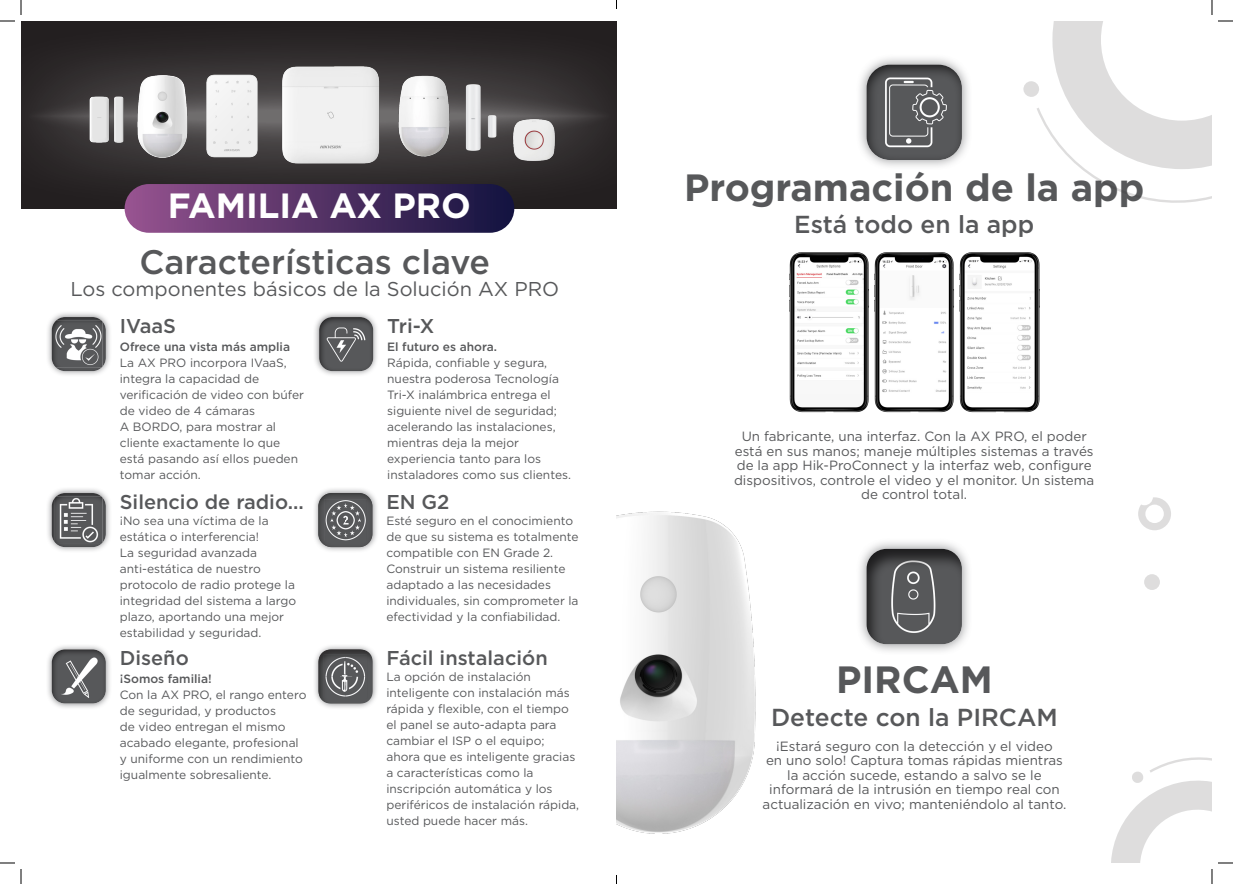
<style>
.page{position:relative;width:1233px;height:884px;background:#fff}
.page>*{position:absolute;margin:0;border:0;box-sizing:border-box;transform-origin:0 0}
.t1{font:700 38px "Gotham";color:#57585a}
.t2{font:700 35px "Gotham";color:#fff}
.t3{font:500 34px "Gotham";color:#57585a}
.t4{font:500 24.6px "Gotham";color:#57585a}
.t5{font:500 20px "Gotham";color:#57585a}
.t6{font:20px "Gotham";color:#57585a}
.t7{font:13.4px/14.5px "Gotham";color:#57585a;text-align:center}
.t8{font:12px/16px "Gotham";color:#57585a}
.t9{font:500 12px "Gotham";color:#57585a}
</style>
<div class="page">
<svg style="left:21px;top:21px;width:596px;height:200px;background:#343031"></svg>
<svg style="left:27px;top:87px;width:585px;height:58px;background:#3e3b3c"></svg>
<div style="left:125px;top:184px;width:389px;height:49px;background:linear-gradient(to right,#96528e,#13133e);border-radius:24px"></div>
<img style="left:273px;top:60px;width:112px;height:112px">
<img style="left:184px;top:70px;width:92px;height:92px">
<img style="left:466px;top:79px;width:56px;height:79px">
<img style="left:382px;top:74px;width:84px;height:84px">
<img style="left:117px;top:74px;width:96px;height:84px">
<img style="left:81px;top:96px;width:51px;height:46px">
<img style="left:509px;top:115px;width:49px;height:50px">
<svg style="left:1023px;top:21px;width:189px;height:182px"></svg>
<div style="left:1144px;top:574px;width:16px;height:16px;background:#dedddd;border-radius:50%"></div>
<svg style="left:1138px;top:497px;width:33px;height:33px"></svg>
<div style="left:1136px;top:488px;width:17px;height:17px;background:#fff;border-radius:50%"></div>
<svg style="left:1111px;top:757px;width:101px;height:106px"></svg>
<div style="left:46px;top:311px;width:66px;height:66px;background:#6c6d70;opacity:.75"></div>
<div style="left:50px;top:317px;width:56px;height:56px;background:#231f20;opacity:.75"></div>
<div style="left:856px;top:54px;width:117px;height:117px;background:#6c6d70;opacity:.75"></div>
<div style="left:865px;top:65px;width:98px;height:97px;background:#231f20;opacity:.75"></div>
<div style="left:46px;top:643px;width:66px;height:66px;background:#6c6d70;opacity:.75"></div>
<div style="left:50px;top:649px;width:56px;height:56px;background:#231f20;opacity:.75"></div>
<div style="left:312px;top:643px;width:66px;height:66px;background:#6c6d70;opacity:.75"></div>
<div style="left:316px;top:649px;width:56px;height:56px;background:#231f20;opacity:.75"></div>
<div style="left:46px;top:487px;width:66px;height:66px;background:#6c6d70;opacity:.75"></div>
<div style="left:50px;top:493px;width:56px;height:56px;background:#231f20;opacity:.75"></div>
<div style="left:312px;top:487px;width:66px;height:66px;background:#6c6d70;opacity:.75"></div>
<div style="left:316px;top:493px;width:56px;height:56px;background:#231f20;opacity:.75"></div>
<div style="left:313px;top:311px;width:66px;height:66px;background:#6c6d70;opacity:.75"></div>
<div style="left:317px;top:317px;width:56px;height:56px;background:#231f20;opacity:.75"></div>
<div style="left:856px;top:538px;width:117px;height:117px;background:#6c6d70;opacity:.75"></div>
<div style="left:865px;top:549px;width:98px;height:97px;background:#231f20;opacity:.75"></div>
<img style="left:616px;top:511px;width:241px;height:323px">
<img style="left:789px;top:252px;width:71px;height:161px">
<img style="left:860px;top:252px;width:85px;height:161px">
<img style="left:945px;top:252px;width:95px;height:161px">
<img style="left:319px;top:650px;width:53px;height:53px">
<img style="left:323px;top:655px;width:44px;height:43px">
<img style="left:323px;top:654px;width:44px;height:1px">
<img style="left:323px;top:698px;width:44px;height:1px">
<svg style="left:318px;top:493px;width:54px;height:54px;background:#6b6c6e"></svg>
<img style="left:324px;top:499px;width:42px;height:1px">
<svg style="left:1218px;top:20px;width:15px;height:2px"></svg>
<svg style="left:1218px;top:862px;width:15px;height:2px"></svg>
<svg style="left:0;top:0;width:22px;height:22px"></svg>
<svg style="left:0;top:862px;width:22px;height:22px"></svg>
<svg style="left:1211px;top:0;width:1px;height:15px"></svg>
<svg style="left:1211px;top:869px;width:1px;height:15px"></svg>
<p class="t2" style="left:168px;top:182px;width:305px">FAMILIA AX PRO</p>
<p class="t3" style="left:139px;top:240px;width:352px">Características clave</p>
<p class="t6" style="left:70px;top:276px;width:490px">Los componentes básicos de la Solución AX PRO</p>
<p class="t5" style="left:120px;top:313px;width:58px">IVaaS</p>
<p class="t9" style="left:120px;top:339px;width:172px">Ofrece una vista más amplia</p>
<p class="t8" style="left:120px;top:355px;width:169px">La AX PRO incorpora IVaaS,</p>
<p class="t8" style="left:120px;top:371px;width:186px">integra la capacidad de verificación de video con búfer de video de 4 cámaras<br>A BORDO, para mostrar al cliente exactamente lo que está pasando así ellos pueden tomar acción.</p>
<p class="t5" style="left:120px;top:489px;width:186px">Silencio de radio...</p>
<p class="t8" style="left:120px;top:513px;width:178px">¡No sea una víctima de la estática o interferencia!<br>La seguridad avanzada anti-estática de nuestro protocolo de radio protege la integridad del sistema a largo plazo, aportando una mejor estabilidad y seguridad.</p>
<p class="t5" style="left:387px;top:313px;width:49px">Tri-X</p>
<p class="t9" style="left:387px;top:339px;width:111px">El futuro es ahora.</p>
<p class="t8" style="left:387px;top:355px;width:161px">Rápida, confiable y segura,</p>
<p class="t8" style="left:387px;top:371px;width:173px">nuestra poderosa Tecnología</p>
<p class="t8" style="left:387px;top:387px;width:185px">Tri-X inalámbrica entrega el siguiente nivel de seguridad; acelerando las instalaciones, mientras deja la mejor experiencia tanto para los instaladores como sus clientes.</p>
<p class="t5" style="left:386px;top:489px;width:65px">EN G2</p>
<p class="t8" style="left:386px;top:513px;width:194px">Esté seguro en el conocimiento de que su sistema es totalmente compatible con EN Grade 2.<br>Construir un sistema resiliente</p>
<p class="t8" style="left:386px;top:577px;width:194px">adaptado a las necesidades individuales, sin comprometer la efectividad y la confiabilidad.</p>
<p class="t1" style="left:684px;top:162px;width:462px">Programación de la app</p>
<p class="t4" style="left:794px;top:209px;width:241px">Está todo en la app</p>
<p class="t7" style="left:741px;top:429px;width:347px">Un fabricante, una interfaz. Con la AX PRO, el poder</p>
<p class="t7" style="left:735px;top:443px;width:360px">está en sus manos; maneje múltiples sistemas a través</p>
<p class="t7" style="left:737px;top:458px;width:356px">de la app Hik-ProConnect y la interfaz web, configure</p>
<p class="t7" style="left:734px;top:473px;width:362px">dispositivos, controle el video y el monitor. Un sistema de control total.</p>
<p class="t5" style="left:120px;top:645px;width:70px">Diseño</p>
<p class="t9" style="left:120px;top:671px;width:93px">¡Somos familia!</p>
<p class="t8" style="left:120px;top:687px;width:188px">Con la AX PRO, el rango entero de seguridad, y productos<br>de video entregan el mismo acabado elegante, profesional y uniforme con un rendimiento igualmente sobresaliente.</p>
<p class="t5" style="left:386px;top:645px;width:163px">Fácil instalación</p>
<p class="t8" style="left:386px;top:669px;width:194px">La opción de instalación inteligente con instalación más rápida y flexible, con el tiempo el panel se auto-adapta para cambiar el ISP o el equipo; ahora que es inteligente gracias a características como la inscripción automática y los periféricos de instalación rápida, usted puede hacer más.</p>
<p class="t1" style="left:836px;top:655px;width:158px">PIRCAM</p>
<p class="t4" style="left:771px;top:701px;width:288px">Detecte con la PIRCAM</p>
<p class="t7" style="left:776px;top:738px;width:278px">¡Estará seguro con la detección y el video</p>
<p class="t7" style="left:762px;top:753px;width:305px">en uno solo! Captura tomas rápidas mientras la acción sucede, estando a salvo se le informará de la intrusión en tiempo real con actualización en vivo; manteniéndolo al tanto.</p>
</div>
